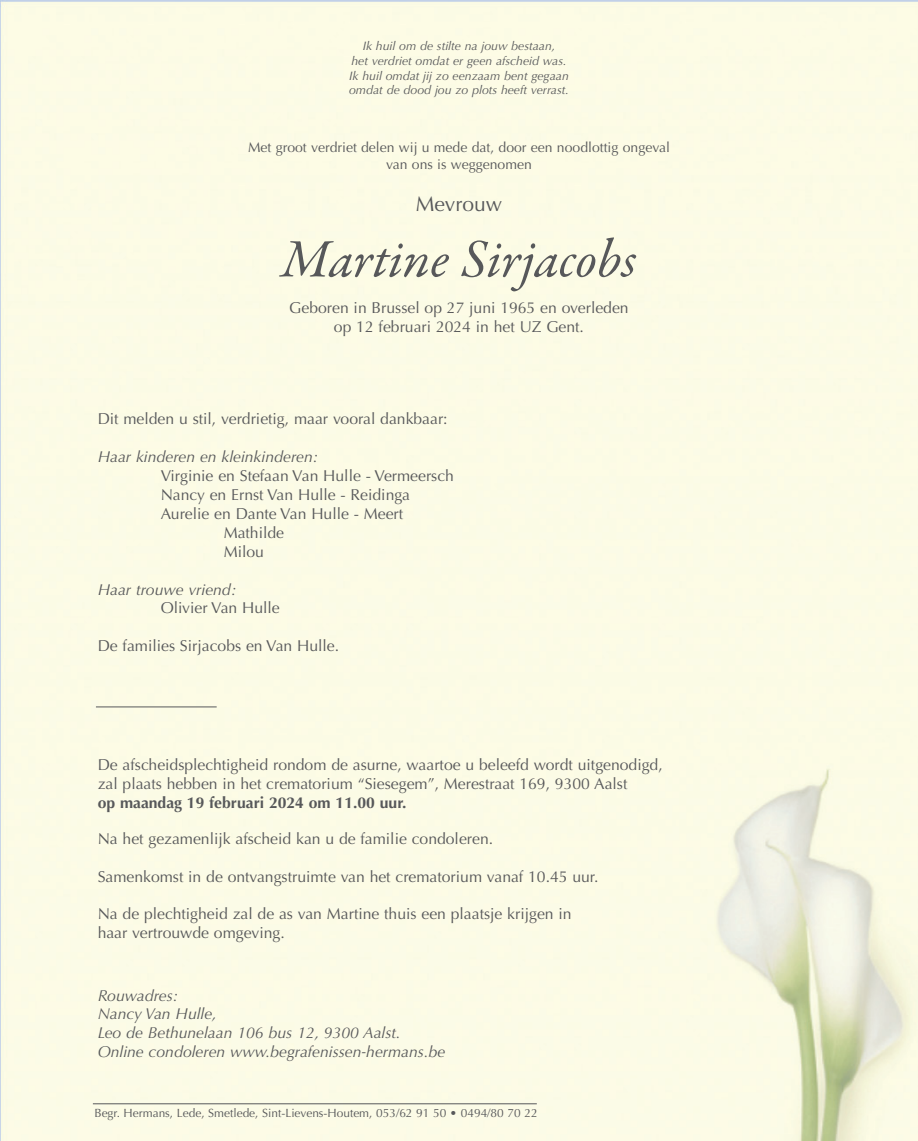
<style>
.page{position:relative;width:918px;height:1141px;background:#fff}
.page>*{position:absolute;margin:0;border:0;box-sizing:border-box;transform-origin:0 0}
.t1{font:italic 54.25px "Garamond Premr Pro";color:#57585a}
.t2{font:21px "Optima";color:#57585a}
.t3{font:15.75px/18.9px "Optima";color:#57585a}
.t4{font:italic 15.75px/18.9px "Optima";color:#57585a}
.t5{font:700 15.75px "Optima";color:#57585a}
.t6{font:14px/16.8px "Optima";color:#57585a;text-align:center}
.t7{font:italic 12.25px/14.7px "Optima";color:#57585a;text-align:center}
.t8{font:11.9px "Optima";color:#57585a}
</style>
<div class="page">
<hr style="left:93px;top:1103px;width:444px;height:1px;background:#57585a">
<hr style="left:96px;top:707px;width:121px;height:1px;background:#57585a">
<p class="t7" style="left:349px;top:39px;width:221px">Ik huil om de stilte na jouw bestaan,<br>het verdriet omdat er geen afscheid was.<br>Ik huil omdat jij zo eenzaam bent gegaan omdat de dood jou zo plots heeft verrast.</p>
<p class="t6" style="left:248px;top:139px;width:423px">Met groot verdriet delen wij u mede dat, door een noodlottig ongeval van ons is weggenomen</p>
<h2 class="t2" style="left:416px;top:192px;width:88px">Mevrouw</h2>
<h1 class="t1" style="left:281px;top:225px;width:356px">Martine Sirjacobs</h1>
<p class="t3" style="left:289px;top:299px;width:341px;text-align:center">Geboren in Brussel op 27 juni 1965 en overleden op 12 februari 2024 in het UZ Gent.</p>
<p class="t3" style="left:98px;top:410px;width:351px">Dit melden u stil, verdrietig, maar vooral dankbaar:</p>
<p class="t4" style="left:98px;top:448px;width:222px">Haar kinderen en kleinkinderen:</p>
<p class="t3" style="left:161px;top:467px;width:294px">Virginie en Stefaan Van Hulle - Vermeersch</p>
<p class="t3" style="left:161px;top:485px;width:251px">Nancy en Ernst Van Hulle - Reidinga</p>
<p class="t3" style="left:161px;top:504px;width:244px">Aurelie en Dante Van Hulle - Meert</p>
<p class="t3" style="left:224px;top:523px;width:62px">Mathilde</p>
<p class="t3" style="left:224px;top:542px;width:42px">Milou</p>
<p class="t4" style="left:98px;top:580px;width:140px">Haar trouwe vriend:</p>
<p class="t3" style="left:161px;top:599px;width:121px">Olivier Van Hulle</p>
<p class="t3" style="left:98px;top:637px;width:243px">De families Sirjacobs en Van Hulle.</p>
<p class="t3" style="left:98px;top:756px;width:566px">De afscheidsplechtigheid rondom de asurne, waartoe u beleefd wordt uitgenodigd, zal plaats hebben in het crematorium “Siesegem”, Merestraat 169, 9300 Aalst</p>
<p class="t5" style="left:98px;top:794px;width:310px">op maandag 19 februari 2024 om 11.00 uur.</p>
<p class="t3" style="left:98px;top:830px;width:397px">Na het gezamenlijk afscheid kan u de familie condoleren.</p>
<p class="t3" style="left:98px;top:868px;width:502px">Samenkomst in de ontvangstruimte van het crematorium vanaf 10.45 uur.</p>
<p class="t3" style="left:98px;top:904px;width:475px">Na de plechtigheid zal de as van Martine thuis een plaatsje krijgen in haar vertrouwde omgeving.</p>
<p class="t4" style="left:98px;top:986px;width:349px">Rouwadres:<br>Nancy Van Hulle,<br>Leo de Bethunelaan 106 bus 12, 9300 Aalst.<br>Online condoleren www.begrafenissen-hermans.be</p>
<p class="t8" style="left:94px;top:1106px;width:445px">Begr. Hermans, Lede, Smetlede, Sint-Lievens-Houtem, 053/62 91 50 • 0494/80 70 22</p>
</div>
